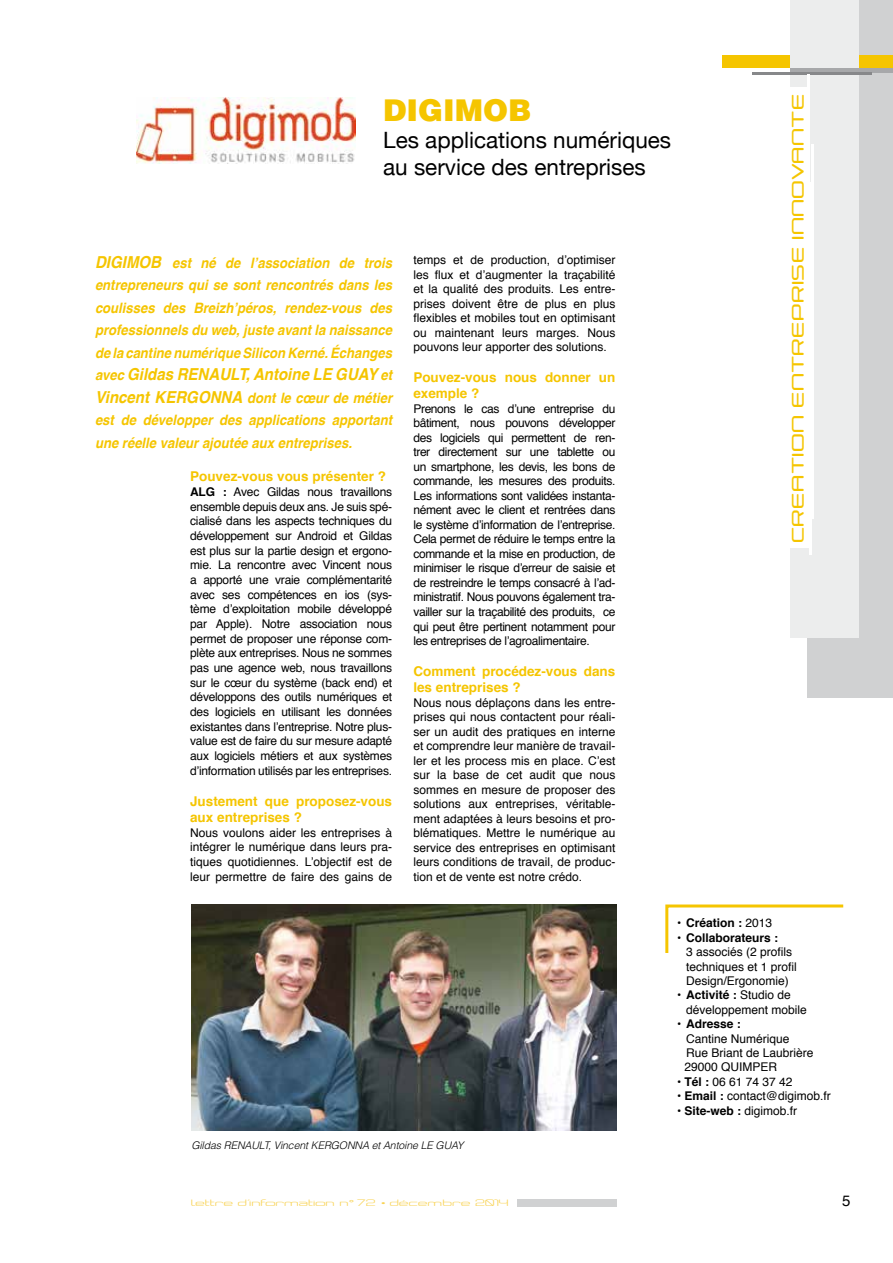
<style>
.page{position:relative;width:893px;height:1263px;background:#fff}
.page>*{position:absolute;margin:0;border:0;box-sizing:border-box;transform-origin:0 0}
.t1{font:900 30px "Helvetica";color:#f5c500}
.t2{font:22.5px/27px "Helvetica Neue";color:#000}
.t3{font:italic 700 16.5px "Helvetica";color:#f5c500;scale:.91 1}
.t4{font:15px "Helvetica";color:#000}
.t5{font:500 14.7px "Neogrey";letter-spacing:-.01em;color:#f5c500;scale:1.43 1}
.t6{font:italic 700 14.4px/22.5px "Helvetica";color:#f5c500;text-align:justify;scale:.91 1}
.t7{font:700 13.5px/16.4px "Helvetica";color:#f5c500}
.t8{font:12px/14.5px "Helvetica";color:#000;text-align:justify}
.t9{font:700 12px "Helvetica";color:#000}
.t10{font:italic 300 10.5px "Helvetica";letter-spacing:-.01em;color:#000}
.t11{font:8.1px "Neogrey";color:#f8d252;scale:1.67 1}
.s1{font-size:16.5px}
.s2{font-size:14.4px}
.s3{font-weight:700}
.s4{font-weight:400}
</style>
<div class="page">
<div style="left:517px;top:1199px;width:100px;height:7px;background:#d0d1d2"></div>
<div style="left:807px;top:0;width:86px;height:697px;background:#d0d1d2"></div>
<div style="left:723px;top:55px;width:170px;height:13px;background:#f5c500"></div>
<div style="left:790px;top:0;width:69px;height:638px;background:#eceded"></div>
<hr style="left:790px;top:68px;width:103px;height:4px;background:#a7a8aa">
<hr style="left:752px;top:72px;width:119px;height:2px;background:#87888a">
<div style="left:790px;top:87px;width:17px;height:461px;background:#fff"></div>
<hr style="left:807px;top:74px;width:3px;height:474px;background:#fff">
<hr style="left:810px;top:183px;width:2px;height:372px;background:#fff">
<hr style="left:812px;top:144px;width:2px;height:375px;background:#fff">
<img style="left:191px;top:904px;width:426px;height:226px">
<img style="left:137px;top:97px;width:218px;height:66px">
<svg style="left:665px;top:904px;width:179px;height:49px"></svg>
<h1 class="t1" style="left:383px;top:91px;width:150px">DIGIMOB</h1>
<h2 class="t2" style="left:383px;top:127px;width:289px">Les applications numériques au service des entreprises</h2>
<p class="t6" style="left:95px;top:251px;width:328px"><span class="s1">DIGIMOB</span> est né de l’association de trois entrepreneurs qui se sont rencontrés dans les coulisses des Breizh’péros, rendez-vous des professionnels du web, juste avant la naissance de la cantine numérique Silicon Kerné. Échanges</p>
<h3 class="t3" style="left:95px;top:361px;width:328px"><span class="s2">avec</span> Gildas RENAULT, Antoine LE GUAY <span class="s2">et</span></h3>
<p class="t6" style="left:95px;top:386px;width:328px"><span class="s1">Vincent KERGONNA</span> dont le cœur de métier est de développer des applications apportant une réelle valeur ajoutée aux entreprises.</p>
<p class="t7" style="left:190px;top:468px;width:197px">Pouvez-vous vous présenter ?</p>
<p class="t8" style="left:190px;top:485px;width:203px"><span class="s3">ALG :</span> Avec Gildas nous travaillons ensemble depuis deux ans. Je suis spé&shy;cialisé dans les aspects techniques du développement sur Android et Gildas est plus sur la partie design et ergono&shy;mie. La rencontre avec Vincent nous a apporté une vraie complémentarité avec ses compétences en ios (sys&shy;tème d’exploitation mobile développé par Apple). Notre association nous permet de proposer une réponse com&shy;plète aux entreprises. Nous ne sommes pas une agence web, nous travaillons sur le cœur du système (back end) et développons des outils numériques et des logiciels en utilisant les données existantes dans l’entreprise. Notre plus&shy;value est de faire du sur mesure adapté aux logiciels métiers et aux systèmes d’information utilisés par les entreprises.</p>
<p class="t7" style="left:190px;top:793px;width:203px">Justement que proposez-vous aux entreprises ?</p>
<p class="t8" style="left:190px;top:826px;width:203px">Nous voulons aider les entreprises à intégrer le numérique dans leurs pra&shy;tiques quotidiennes. L’objectif est de leur permettre de faire des gains de</p>
<p class="t8" style="left:413px;top:253px;width:203px">temps et de production, d’optimiser les flux et d’augmenter la traçabilité et la qualité des produits. Les entre&shy;prises doivent être de plus en plus flexibles et mobiles tout en optimisant ou maintenant leurs marges. Nous pouvons leur apporter des solutions.</p>
<p class="t7" style="left:413px;top:369px;width:203px">Pouvez-vous nous donner un exemple ?</p>
<p class="t8" style="left:413px;top:402px;width:203px">Prenons le cas d’une entreprise du bâtiment, nous pouvons développer des logiciels qui permettent de ren&shy;trer directement sur une tablette ou un smartphone, les devis, les bons de commande, les mesures des produits.<br>Les informations sont validées instanta&shy;nément avec le client et rentrées dans le système d’information de l’entreprise.<br>Cela permet de réduire le temps entre la commande et la mise en production, de minimiser le risque d’erreur de saisie et de restreindre le temps consacré à l’ad&shy;ministratif. Nous pouvons également tra&shy;vailler sur la traçabilité des produits, ce qui peut être pertinent notamment pour les entreprises de l’agroalimentaire.</p>
<p class="t7" style="left:413px;top:663px;width:203px">Comment procédez-vous dans les entreprises ?</p>
<p class="t8" style="left:413px;top:695px;width:203px">Nous nous déplaçons dans les entre&shy;prises qui nous contactent pour réali&shy;ser un audit des pratiques en interne et comprendre leur manière de travail&shy;ler et les process mis en place. C’est sur la base de cet audit que nous sommes en mesure de proposer des solutions aux entreprises, véritable&shy;ment adaptées à leurs besoins et pro&shy;blématiques. Mettre le numérique au service des entreprises en optimisant leurs conditions de travail, de produc&shy;tion et de vente est notre crédo.</p>
<p class="t5" style="left:788px;top:542px;width:316px;rotate:-90deg">CREATION ENTREPRISE INNOVANTE</p>
<p class="t10" style="left:191px;top:1138px;width:274px">Gildas RENAULT, Vincent KERGONNA et Antoine LE GUAY</p>
<p class="t9" style="left:677px;top:913px;width:97px">• Création : <span class="s4">2013</span></p>
<p class="t9" style="left:677px;top:928px;width:103px">• Collaborateurs :</p>
<p class="t8" style="left:686px;top:945px;width:112px;text-align:left">3 associés (2 profils techniques et 1 profil<br>Design/Ergonomie)</p>
<p class="t8" style="left:686px;top:988px;width:122px;text-indent:-9px"><span class="s3">• Activité :</span> Studio de développement mobile</p>
<p class="t9" style="left:677px;top:1014px;width:65px">• Adresse :</p>
<p class="t8" style="left:684px;top:1031px;width:130px;text-align:left">Cantine Numérique<br>Rue Briant de Laubrière<br>29000 QUIMPER</p>
<p class="t8" style="left:677px;top:1074px;width:117px"><span class="s3">• Tél :</span> 06 61 74 37 42</p>
<p class="t8" style="left:677px;top:1089px;width:155px"><span class="s3">• Email :</span> contact@digimob.fr</p>
<p class="t9" style="left:677px;top:1101px;width:122px">• Site-web : <span class="s4">digimob.fr</span></p>
<p class="t11" style="left:191px;top:1197px;width:192px">lettre d’information n° 72 • décembre 2014</p>
<p class="t4" style="left:842px;top:1189px;width:10px">5</p>
</div>
